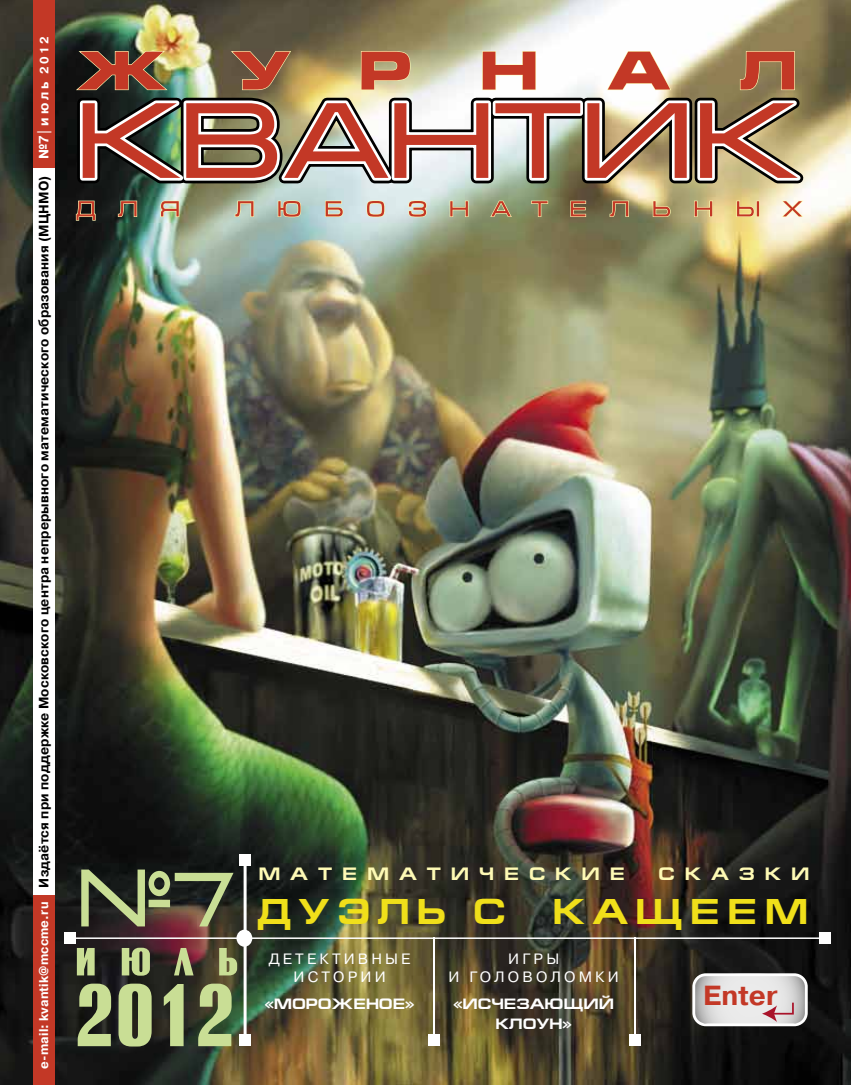
<style>
.page{position:relative;width:851px;height:1085px;background:#fff}
.page>*{position:absolute;margin:0;border:0;box-sizing:border-box;transform-origin:0 0}
.t1{font:700 87.3px "Rubrica";color:#c9de95}
.t2{font:78px "Babaev C";color:#c9de95;scale:.85 1}
.t3{font:700 57px "Rubrica";color:#c9de95}
.t4{font:700 36px "Europe Ext";letter-spacing:.2em;color:#f0df1a}
.t5{font:700 27.6px "Pragmatica C";color:#c33826}
.t6{font:700 18px "Europe Ext";letter-spacing:.55em;color:#fefab5}
.t7{font:15px/18px "Pragmatica I";letter-spacing:.21em;color:#fff;text-align:center}
.t8{font:700 15px/19.8px "Europe Ext";color:#fff;text-align:center}
.t9{font:700 13.5px "Pragmatica C";letter-spacing:.01em;color:#000}
.t10{font:700 13.5px "Pragmatica C";color:#fff}
.t11{font:700 12.75px "Pragmatica C";letter-spacing:.01em;color:#fff}
.s1{font-size:12px}
.s2{font-size:73.5px}
</style>
<div class="page">
<img style="left:0;top:0;width:850px;height:1084px">
<hr style="left:74px;top:937px;width:754px;height:1px;background:#fff">
<hr style="left:433px;top:937px;width:2px;height:102px;background:#fff">
<hr style="left:633px;top:937px;width:2px;height:101px;background:#fff">
<svg style="left:692px;top:973px;width:115px;height:53px;background:#d9d5d6"></svg>
<div style="left:236px;top:929px;width:16px;height:17px;background:#fff;border-radius:50%"></div>
<div style="left:239px;top:854px;width:12px;height:11px;background:#fff"></div>
<div style="left:428px;top:1034px;width:12px;height:11px;background:#fff"></div>
<div style="left:239px;top:1034px;width:12px;height:11px;background:#fff"></div>
<div style="left:629px;top:1034px;width:11px;height:11px;background:#fff"></div>
<div style="left:65px;top:931px;width:11px;height:12px;background:#fff"></div>
<div style="left:33px;top:167px;width:22px;height:728px;background:#fff"></div>
<div style="left:33px;top:0;width:22px;height:167px;background:#c33826"></div>
<div style="left:33px;top:895px;width:22px;height:189px;background:#c33826"></div>
<div style="left:819px;top:931px;width:11px;height:12px;background:#fff"></div>
<hr style="left:243px;top:856px;width:3px;height:184px;background:#fff">
<svg style="left:72px;top:88px;width:762px;height:105px"></svg>
<svg style="left:74px;top:50px;width:730px;height:171px;background:#9f997f"></svg>
<img style="left:76px;top:52px;width:725px;height:168px">
<svg style="left:83px;top:103px;width:714px;height:75px"></svg>
<p class="t10" style="left:36px;top:159px;width:124px;rotate:-90deg">№7| июль <span class="s1">2012</span></p>
<p class="t9" style="left:36px;top:887px;width:713px;rotate:-90deg">Издаётся при поддержке Московского центра непрерывного математического образования (МЦНМО)</p>
<p class="t11" style="left:37px;top:1068px;width:168px;rotate:-90deg">e-mail: kvantik@mccme.ru</p>
<h3 class="t6" style="left:258px;top:863px;width:368px">МАТЕМАТИЧЕСКИЕ</h3>
<h3 class="t6" style="left:658px;top:863px;width:152px">СКАЗКИ</h3>
<h2 class="t2" style="left:78px;top:857px;width:185px">№<span class="s2">7</span></h2>
<h3 class="t3" style="left:75px;top:927px;width:165px">июль</h3>
<p class="t7" style="left:269px;top:949px;width:143px">ДЕТЕКТИВНЫЕ<br>ИСТОРИИ</p>
<p class="t8" style="left:265px;top:993px;width:151px">«МОРОЖЕНОЕ»</p>
<h3 class="t4" style="left:257px;top:891px;width:244px">Дуэль с</h3>
<h3 class="t4" style="left:552px;top:891px;width:257px">КАЩЕЕМ</h3>
<p class="t7" style="left:448px;top:949px;width:172px">ИГРЫ<br>И ГОЛОВОЛОМКИ</p>
<p class="t8" style="left:453px;top:993px;width:162px">«ИСЧЕЗАЮЩИЙ<br>КЛОУН»</p>
<h1 class="t1" style="left:75px;top:972px;width:162px">2012</h1>
<h3 class="t5" style="left:703px;top:980px;width:76px">Enter</h3>
</div>
